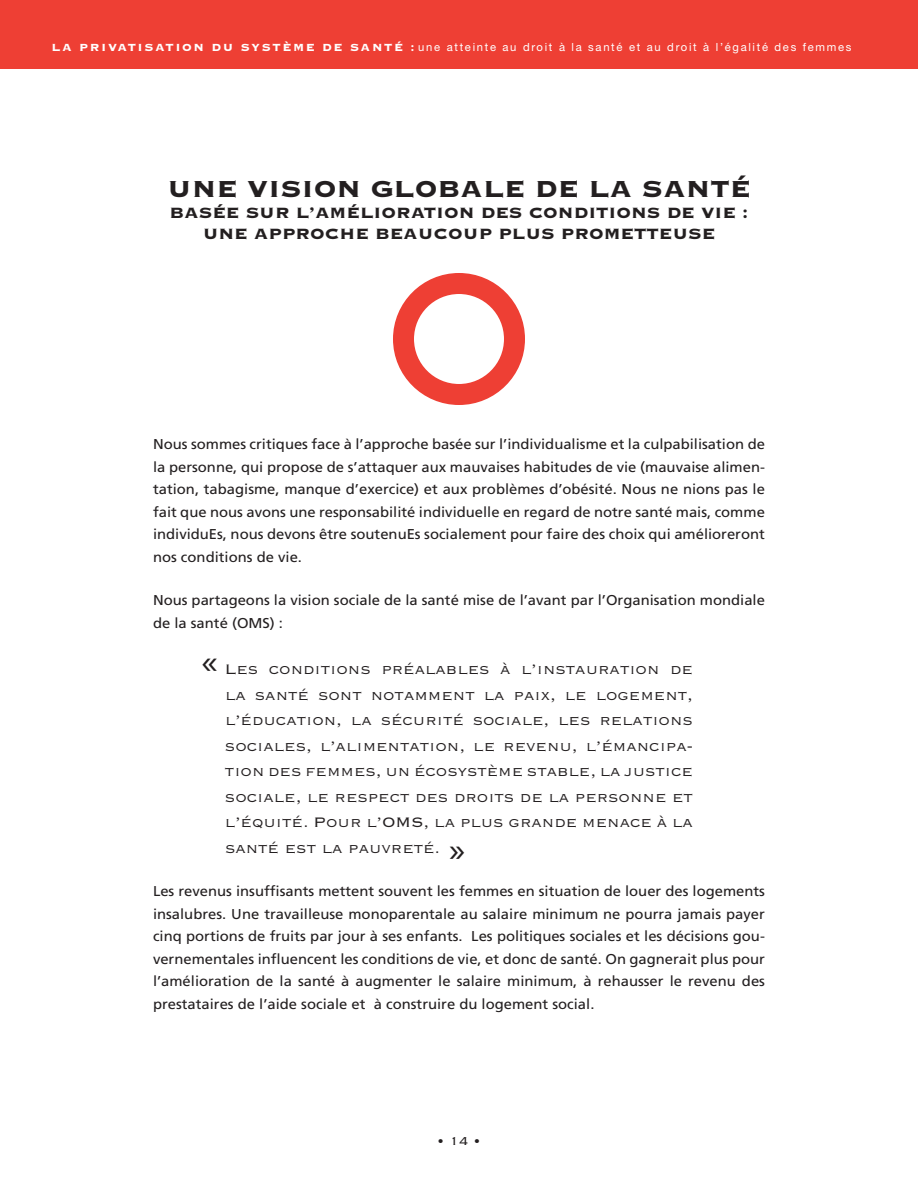
<style>
.page{position:relative;width:918px;height:1188px;background:#fff}
.page>*{position:absolute;margin:0;border:0;box-sizing:border-box;transform-origin:0 0}
.t1{font:42px "Copperplate Thirty Two BC";color:#231f20;scale:1.04 1}
.t2{font:30.3px "Copperplate Thirty Three BC";color:#231f20;scale:1.04 1}
.t3{font:19.5px/21px "Copperplate Thirty Three BC";color:#231f20;text-align:center;scale:1.04 1}
.t4{font:18px/25.5px "Copperplate Thirty Two BC";color:#231f20;text-align:justify;scale:1.04 1}
.t5{font:15px "Copperplate Thirty Two BC";color:#231f20;scale:1.04 1}
.t6{font:14.25px/22.5px "Frutiger";color:#231f20;text-align:justify;scale:1.04 1}
.t7{font:11.25px "Helvetica Neue";letter-spacing:.15em;color:#fff}
.s1{font-family:"Copperplate Thirty Three BC";font-size:13.5px}
</style>
<div class="page">
<div style="left:0;top:0;width:918px;height:68px;background:#ee3f34"></div>
<div style="left:393px;top:273px;width:132px;height:132px;border:21px solid #ee3f34;border-radius:50%"></div>
<p class="t7" style="left:51px;top:40px;width:802px"><span class="s1">LA PRIVATISATION DU SYSTÈME DE SANTÉ :</span> une atteinte au droit à la santé et au droit à l’égalité des femmes</p>
<h2 class="t2" style="left:167px;top:174px;width:563px">UNE VISION GLOBALE DE LA SANTÉ</h2>
<h3 class="t3" style="left:170px;top:202px;width:558px">BASÉE SUR L’AMÉLIORATION DES CONDITIONS DE VIE :<br>UNE APPROCHE BEAUCOUP PLUS PROMETTEUSE</h3>
<p class="t6" style="left:153px;top:433px;width:590px">Nous sommes critiques face à l’approche basée sur l’individualisme et la culpabilisation de la personne, qui propose de s’attaquer aux mauvaises habitudes de vie (mauvaise alimen&shy;tation, tabagisme, manque d’exercice) et aux problèmes d’obésité. Nous ne nions pas le fait que nous avons une responsabilité individuelle en regard de notre santé mais, comme individuEs, nous devons être soutenuEs socialement pour faire des choix qui amélioreront nos conditions de vie.</p>
<p class="t6" style="left:153px;top:589px;width:590px">Nous partageons la vision sociale de la santé mise de l’avant par l’Organisation mondiale de la santé (OMS) :</p>
<h1 class="t1" style="left:199px;top:642px;width:22px">«</h1>
<p class="t4" style="left:225px;top:657px;width:452px">Les conditions préalables à l’instauration de la santé sont notamment la paix, le logement, l’éducation, la sécurité sociale, les relations sociales, l’alimentation, le revenu, l’émancipa&shy;tion des femmes, un écosystème stable, la justice sociale, le respect des droits de la personne et l’équité. Pour l’OMS, la plus grande menace à la santé est la pauvreté.</p>
<h1 class="t1" style="left:446px;top:830px;width:22px">»</h1>
<p class="t6" style="left:153px;top:880px;width:590px">Les revenus insuffisants mettent souvent les femmes en situation de louer des logements insalubres. Une travailleuse monoparentale au salaire minimum ne pourra jamais payer cinq portions de fruits par jour à ses enfants. Les politiques sociales et les décisions gou&shy;vernementales influencent les conditions de vie, et donc de santé. On gagnerait plus pour l’amélioration de la santé à augmenter le salaire minimum, à rehausser le revenu des prestataires de l’aide sociale et à construire du logement social.</p>
<p class="t5" style="left:437px;top:1134px;width:44px">• 14 •</p>
</div>
